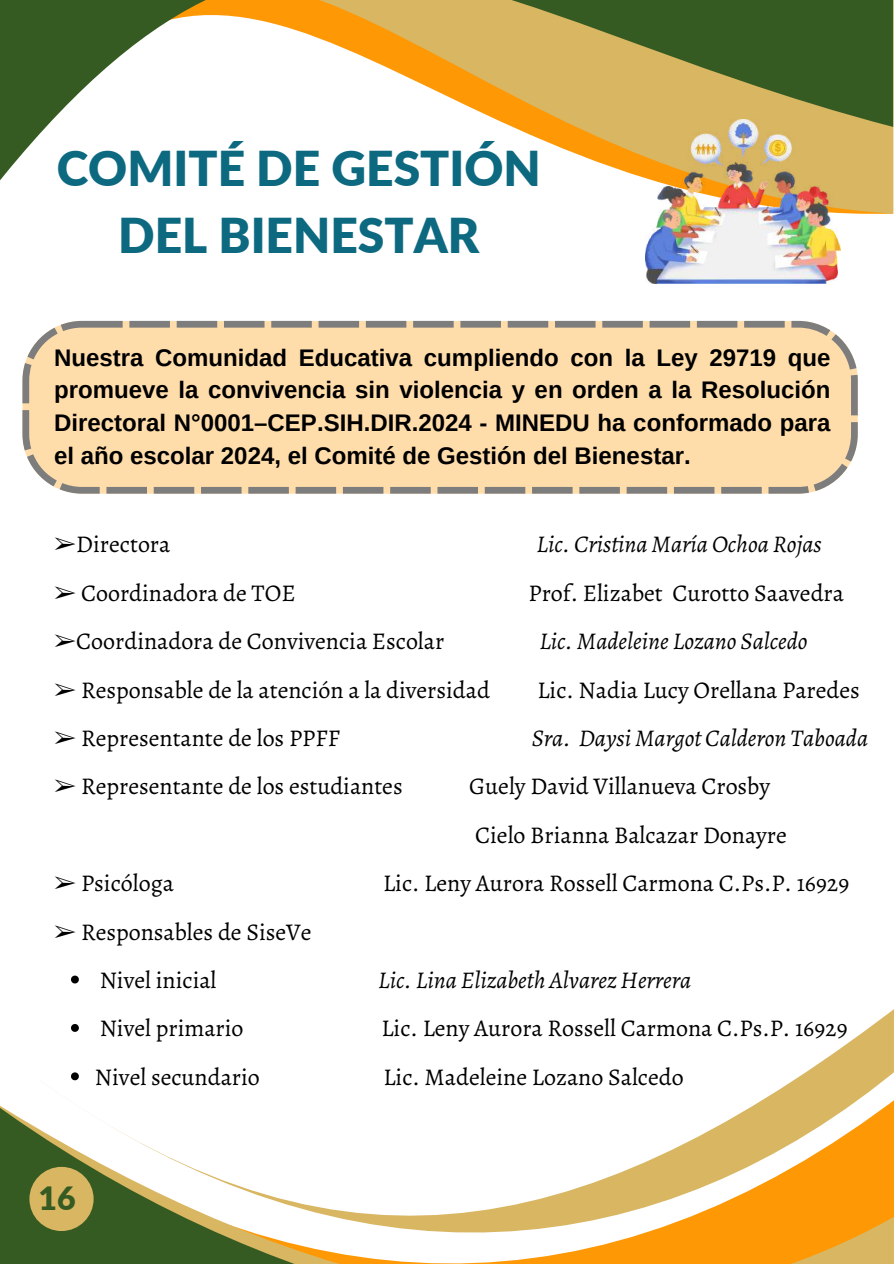
<style>
.page{position:relative;width:894px;height:1264px;background:#fff}
.page>*{position:absolute;margin:0;border:0;box-sizing:border-box;transform-origin:0 0}
.t1{font:900 48px/66.3px "Lato";color:#0c6980;text-align:center}
.t2{font:900 32.1px "Lato";color:#365b22}
.t3{font:24px/48.3px "Alegreya";color:#000}
.t4{font:700 24px/32.7px "Arimo";color:#000;text-align:justify}
.t5{font:italic 24px "Alegreya";color:#000}
.s1{font-family:"Free Serif"}
</style>
<div class="page">
<svg style="left:22px;top:321px;width:835px;height:172px;background:#f5d6a8"></svg>
<svg style="left:0;top:0;width:892px;height:214px"></svg>
<img style="left:645px;top:119px;width:194px;height:165px">
<svg style="left:0;top:1106px;width:39px;height:157px;background:#496a34"></svg>
<svg style="left:39px;top:1010px;width:854px;height:253px"></svg>
<svg style="left:71px;top:975px;width:8px;height:8px"></svg>
<svg style="left:71px;top:1023px;width:8px;height:8px"></svg>
<svg style="left:71px;top:1072px;width:8px;height:8px"></svg>
<div style="left:29px;top:1166px;width:65px;height:64px;background:#d9b662;border-radius:50%"></div>
<h1 class="t1" style="left:57px;top:134px;width:485px">COMITÉ DE GESTIÓN<br>DEL BIENESTAR</h1>
<p class="t4" style="left:54px;top:341px;width:777px">Nuestra Comunidad Educativa cumpliendo con la Ley 29719 que promueve la convivencia sin violencia y en orden a la Resolución Directoral N°0001–CEP.SIH.DIR.2024 - MINEDU ha conformado para el año escolar 2024, el Comité de Gestión del Bienestar.</p>
<p class="t3" style="left:54px;top:520px;width:118px"><span class="s1">➢</span>Directora</p>
<p class="t5" style="left:536px;top:528px;width:286px">Lic. Cristina María Ochoa Rojas</p>
<p class="t3" style="left:54px;top:568px;width:243px"><span class="s1">➢</span> Coordinadora de TOE</p>
<p class="t3" style="left:528px;top:568px;width:317px">Prof. Elizabet Curotto Saavedra</p>
<p class="t3" style="left:54px;top:617px;width:391px"><span class="s1">➢</span>Coordinadora de Convivencia Escolar</p>
<p class="t5" style="left:539px;top:624px;width:269px">Lic. Madeleine Lozano Salcedo</p>
<p class="t3" style="left:54px;top:665px;width:437px"><span class="s1">➢</span> Responsable de la atención a la diversidad</p>
<p class="t3" style="left:537px;top:665px;width:324px">Lic. Nadia Lucy Orellana Paredes</p>
<p class="t3" style="left:54px;top:713px;width:287px"><span class="s1">➢</span> Representante de los PPFF</p>
<p class="t5" style="left:531px;top:721px;width:338px">Sra. Daysi Margot Calderon Taboada</p>
<p class="t3" style="left:54px;top:762px;width:350px"><span class="s1">➢</span> Representante de los estudiantes</p>
<p class="t3" style="left:469px;top:762px;width:302px">Guely David Villanueva Crosby</p>
<p class="t3" style="left:475px;top:810px;width:313px">Cielo Brianna Balcazar Donayre</p>
<p class="t3" style="left:54px;top:859px;width:121px"><span class="s1">➢</span> Psicóloga</p>
<p class="t3" style="left:383px;top:859px;width:467px">Lic. Leny Aurora Rossell Carmona C.Ps.P. 16929</p>
<p class="t3" style="left:100px;top:907px;width:213px;text-indent:-46px"><span class="s1">➢</span> Responsables de SiseVe<br>Nivel inicial</p>
<p class="t5" style="left:378px;top:963px;width:314px">Lic. Lina Elizabeth Alvarez Herrera</p>
<p class="t3" style="left:100px;top:1004px;width:145px">Nivel primario</p>
<p class="t3" style="left:381px;top:1004px;width:467px">Lic. Leny Aurora Rossell Carmona C.Ps.P. 16929</p>
<p class="t3" style="left:95px;top:1052px;width:166px">Nivel secundario</p>
<p class="t3" style="left:383px;top:1052px;width:302px">Lic. Madeleine Lozano Salcedo</p>
<h2 class="t2" style="left:38px;top:1178px;width:39px">16</h2>
</div>
